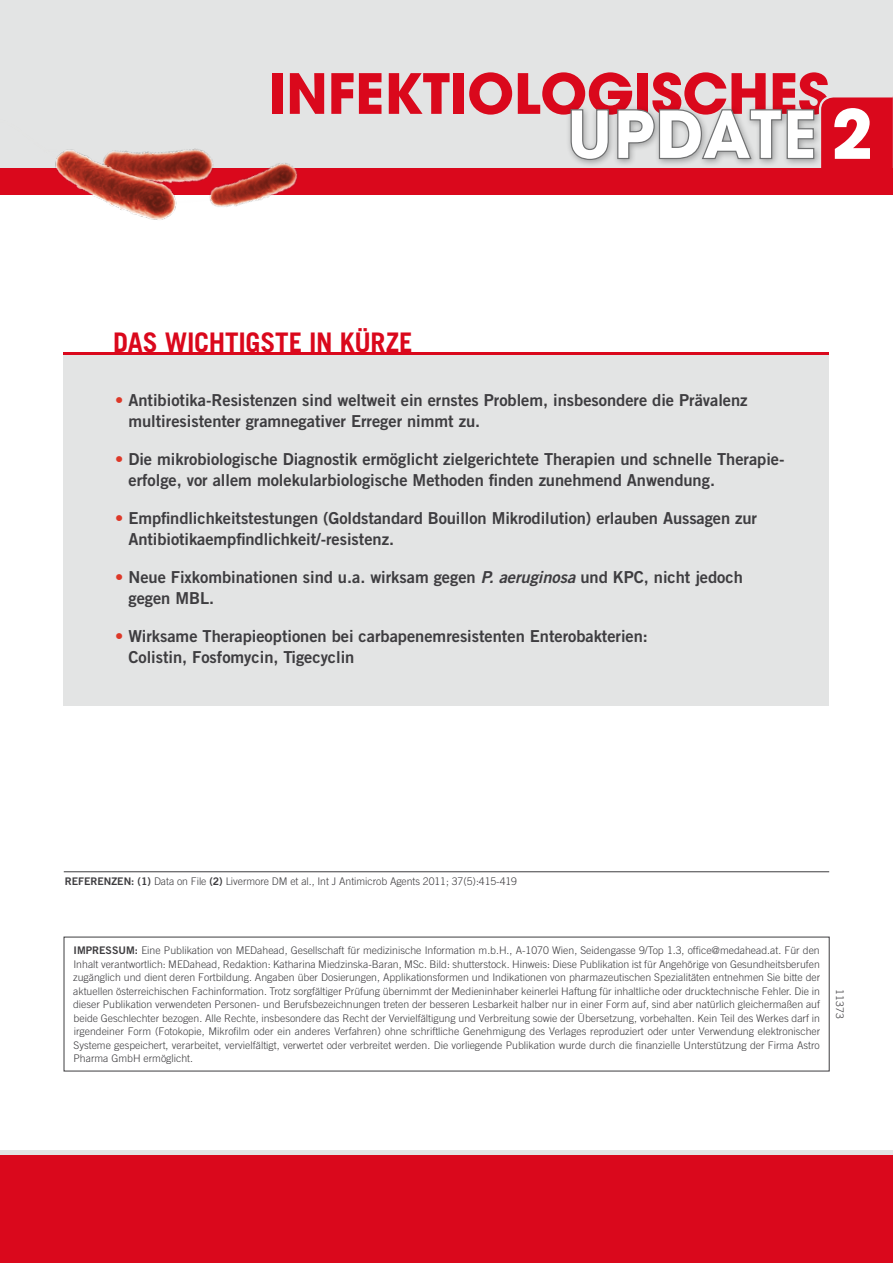
<style>
.page{position:relative;width:893px;height:1263px;background:#fff}
.page>*{position:absolute;margin:0;border:0;box-sizing:border-box;transform-origin:0 0}
.t1{font:700 55.05px "Avant Garde";letter-spacing:-.005em;color:#da081c}
.t2{font:700 27px "Trade Gothic";letter-spacing:-.005em;color:#da081c}
.t3{font:16.5px/21px "Trade Gothic Bold Two";color:#3e3d40}
.t4{font:300 10.5px/13.5px "Trade Gothic";color:#3e3d40;text-align:justify}
.s1{color:#dd3828}
.s2{font-style:italic}
.s3{font-family:"Trade Gothic Bold Two";font-weight:400}
</style>
<div class="page">
<div style="left:0;top:1152px;width:893px;height:111px;background:#da081c"></div>
<hr style="left:0;top:1150px;width:893px;height:4px;background:#e3e4e4">
<div style="left:64px;top:352px;width:765px;height:353px;background:#e3e4e4"></div>
<hr style="left:64px;top:352px;width:765px;height:2px;background:#da081c">
<hr style="left:64px;top:871px;width:765px;height:1px;background:#3e3d40">
<div style="left:0;top:0;width:893px;height:171px;background:#e3e4e4"></div>
<svg style="left:569px;top:96px;width:324px;height:72px"></svg>
<div style="left:0;top:168px;width:893px;height:26px;background:#da081c"></div>
<img style="left:232px;top:163px;width:126px;height:43px">
<img style="left:0;top:148px;width:232px;height:72px">
<h1 class="t1" style="left:269px;top:58px;width:562px">INFEKTIOLOGISCHES</h1>
<h2 class="t2" style="left:113px;top:325px;width:301px">DAS WICHTIGSTE IN KÜRZE</h2>
<h3 class="t3" style="left:128px;top:390px;width:621px;text-indent:-13px"><span class="s1">•</span> Antibiotika-Resistenzen sind weltweit ein ernstes Problem, insbesondere die Prävalenz multiresistenter gramnegativer Erreger nimmt zu.</h3>
<h3 class="t3" style="left:128px;top:449px;width:656px;text-indent:-13px"><span class="s1">•</span> Die mikrobiologische Diagnostik ermöglicht zielgerichtete Therapien und schnelle Therapie&shy;erfolge, vor allem molekularbiologische Methoden finden zunehmend Anwendung.</h3>
<h3 class="t3" style="left:128px;top:508px;width:630px;text-indent:-13px"><span class="s1">•</span> Empfindlichkeitstestungen (Goldstandard Bouillon Mikrodilution) erlauben Aussagen zur<br>Antibiotikaempfindlichkeit/-resistenz.</h3>
<h3 class="t3" style="left:128px;top:567px;width:616px;text-indent:-13px"><span class="s1">•</span> Neue Fixkombinationen sind u.a. wirksam gegen <span class="s2">P. aeruginosa</span> und KPC, nicht jedoch gegen MBL.</h3>
<h3 class="t3" style="left:128px;top:626px;width:521px;text-indent:-13px"><span class="s1">•</span> Wirksame Therapieoptionen bei carbapenemresistenten Enterobakterien:<br>Colistin, Fosfomycin, Tigecyclin</h3>
<p class="t4" style="left:65px;top:874px;width:454px"><span class="s3">REFERENZEN: (1)</span> Data on File <span class="s3">(2)</span> Livermore DM et al., Int J Antimicrob Agents 2011; 37(5):415-419</p>
<p class="t4" style="left:73px;top:944px;width:749px"><span class="s3">IMPRESSUM:</span> Eine Publikation von MEDahead, Gesellschaft für medizinische Information m.b.H., A-1070 Wien, Seidengasse 9/Top 1.3, office@medahead.at. Für den Inhalt verantwortlich: MEDahead, Redaktion: Katharina Miedzinska-Baran, MSc. Bild: shutterstock. Hinweis: Diese Publikation ist für Angehörige von Gesundheitsberufen zugänglich und dient deren Fortbildung. Angaben über Dosierungen, Applikationsformen und Indikationen von pharmazeutischen Spezialitäten entnehmen Sie bitte der aktuellen österreichischen Fachinformation. Trotz sorgfältiger Prüfung übernimmt der Medieninhaber keinerlei Haftung für inhaltliche oder drucktechnische Fehler. Die in dieser Publikation verwendeten Personen- und Berufsbezeichnungen treten der besseren Lesbarkeit halber nur in einer Form auf, sind aber natürlich gleichermaßen auf beide Geschlechter bezogen. Alle Rechte, insbesondere das Recht der Vervielfältigung und Verbreitung sowie der Übersetzung, vorbehalten. Kein Teil des Werkes darf in irgendeiner Form (Fotokopie, Mikrofilm oder ein anderes Verfahren) ohne schriftliche Genehmigung des Verlages reproduziert oder unter Verwendung elektronischer Systeme gespeichert, verarbeitet, vervielfältigt, verwertet oder verbreitet werden. Die vorliegende Publikation wurde durch die finanzielle Unterstützung der Firma Astro Pharma GmbH ermöglicht.</p>
<p class="t4" style="left:847px;top:989px;width:31px;rotate:90deg">11373</p>
</div>
